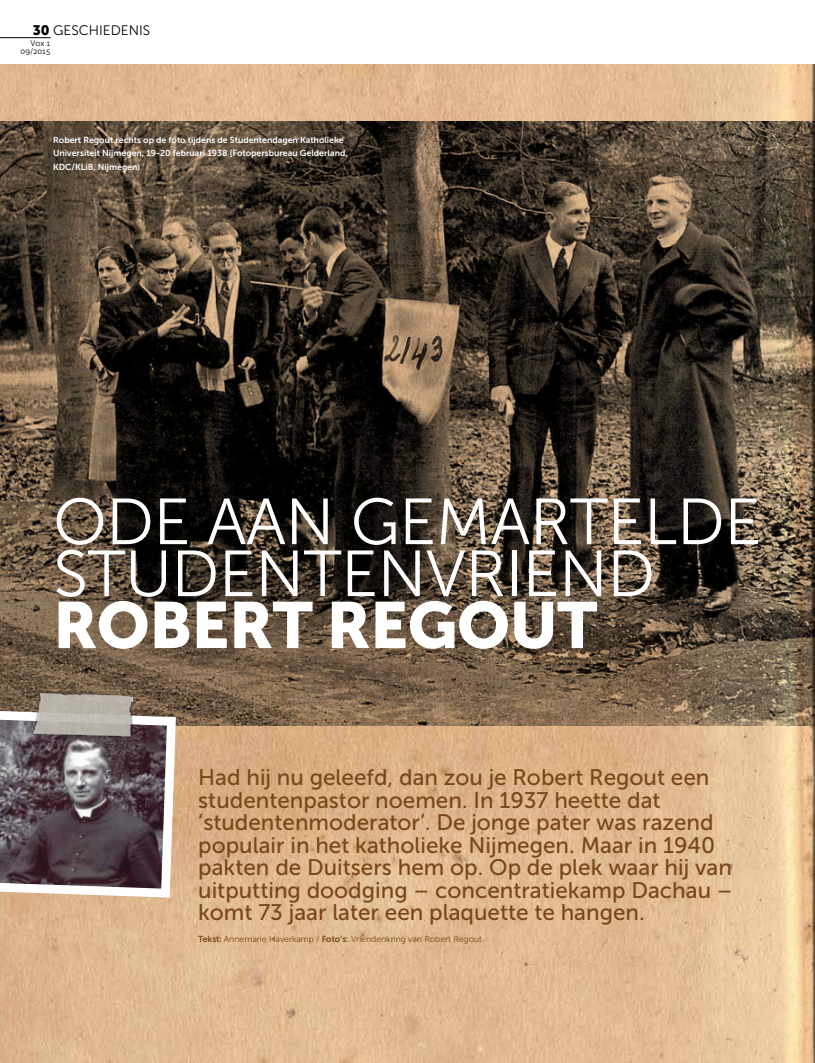
<style>
.page{position:relative;width:815px;height:1063px;background:#fff}
.page>*{position:absolute;margin:0;border:0;box-sizing:border-box;transform-origin:0 0}
.t1{font:65px/52px "Museo Sans 300";letter-spacing:-.01em;color:#fff}
.t2{font:65px "Museo Sans 900";letter-spacing:-.01em;color:#fff}
.t3{font:22.5px/22.5px "Museo Sans 500";color:#794719}
.t4{font:13.75px "Museo Sans 300";color:#000}
.t5{font:8.75px/13.8px "Museo Sans 700";color:#fff}
.t6{font:8.75px "Museo Sans 300";letter-spacing:-.005em;color:#794719}
.t7{font:8.12px/8.1px "Museo Sans 300";color:#000;text-align:right}
.s1{font-family:"Museo Sans 900"}
.s2{font-family:"Museo Sans 700"}
</style>
<div class="page">
<img style="left:0;top:64px;width:815px;height:999px">
<hr style="left:0;top:37px;width:51px;height:1px;background:#000">
<img style="left:0;top:122px;width:815px;height:603px">
<svg style="left:0;top:705px;width:180px;height:197px"></svg>
<div style="left:31px;top:691px;width:105px;height:48px;background:#000;opacity:.8"></div>
<img style="left:33px;top:690px;width:99px;height:48px">
<p class="t4" style="left:33px;top:23px;width:119px"><span class="s1">30</span> GESCHIEDENIS</p>
<p class="t7" style="left:21px;top:39px;width:31px">Vox 1<br>09/2015</p>
<p class="t5" style="left:53px;top:133px;width:296px">Robert Regout rechts op de foto tijdens de Studentendagen Katholieke<br>Universiteit Nijmegen, 19-20 februari 1938 (Fotopersbureau Gelderland,<br>KDC/KLiB, Nijmegen)</p>
<h1 class="t1" style="left:53px;top:496px;width:710px">ODE AAN GEMARTELDE<br>STUDENTENVRIEND</h1>
<h1 class="t2" style="left:53px;top:588px;width:546px">ROBERT REGOUT</h1>
<p class="t3" style="left:198px;top:767px;width:536px">Had hij nu geleefd, dan zou je Robert Regout een studentenpastor noemen. In 1937 heette dat ‘studentenmoderator’. De jonge pater was razend populair in het katholieke Nijmegen. Maar in 1940 pakten de Duitsers hem op. Op de plek waar hij van uitputting doodging – concentratiekamp Dachau – komt 73 jaar later een plaquette te hangen.</p>
<p class="t6" style="left:198px;top:934px;width:285px"><span class="s2">Tekst:</span> Annemarie Haverkamp / <span class="s2">Foto’s:</span> Vriendenkring van Robert Regout</p>
</div>
